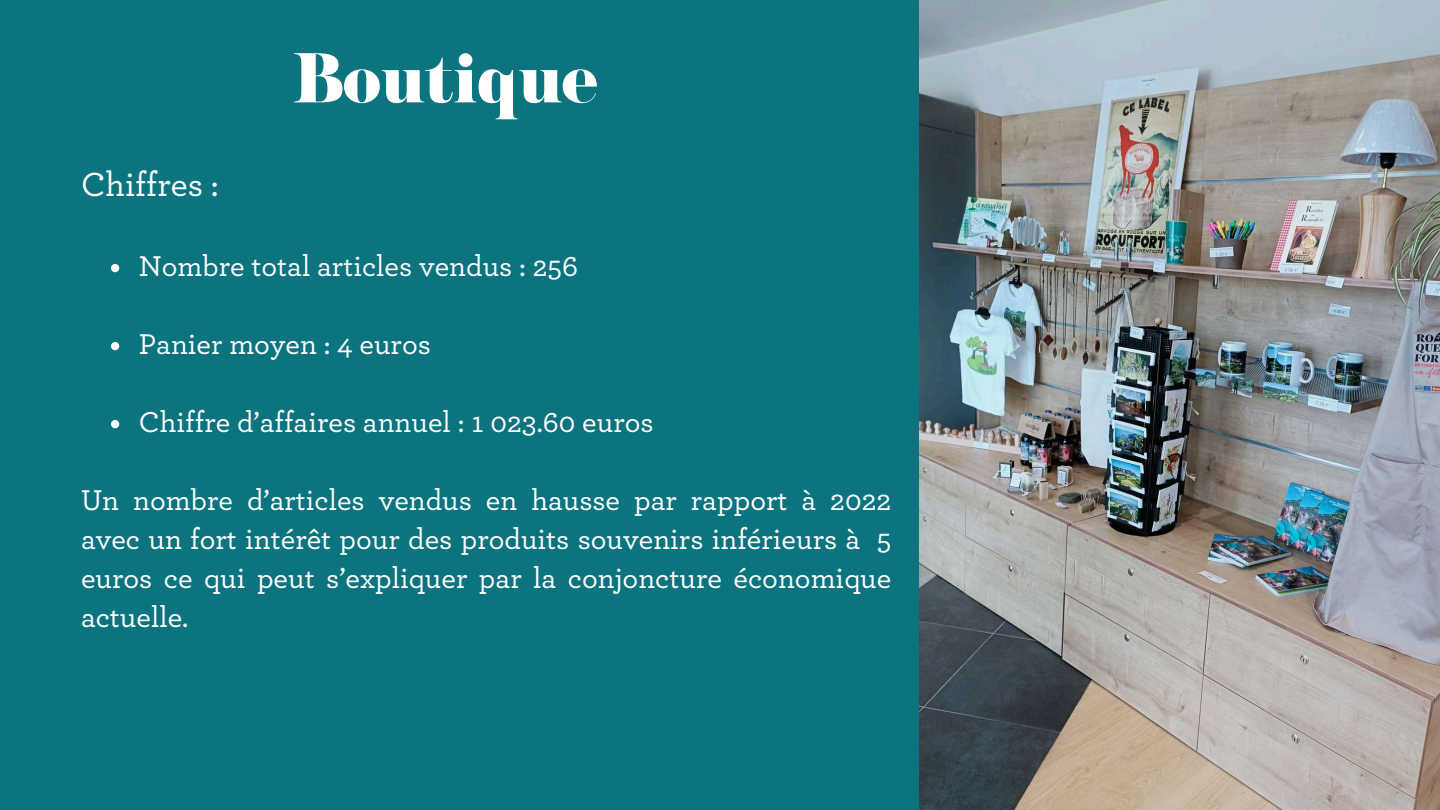
<style>
.page{position:relative;width:1440px;height:810px;background:#0b747f}
.page>*{position:absolute;margin:0;border:0;box-sizing:border-box;transform-origin:0 0}
.t1{font:70.2px "NT Josefine";color:#fff}
.t2{font:500 35px "Archer Pro";color:#fefdfd}
.t3{font:500 30px/39px "Archer Pro";color:#fff;text-align:justify}
.t4{font:500 30px "Archer Pro";color:#fefdfd}
.s1{color:#fefdfd}
</style>
<div class="page">
<svg style="left:111px;top:264px;width:8px;height:8px"></svg>
<svg style="left:111px;top:342px;width:8px;height:8px"></svg>
<svg style="left:111px;top:420px;width:8px;height:8px"></svg>
<img style="left:919px;top:0;width:521px;height:810px">
<p class="t2" style="left:81px;top:168px;width:139px">Chiffres :</p>
<h1 class="t1" style="left:292px;top:35px;width:307px">Boutique</h1>
<p class="t4" style="left:139px;top:252px;width:441px">Nombre total articles vendus : 256</p>
<p class="t3" style="left:139px;top:325px;width:294px"><span class="s1">P</span>anier moyen : 4 euros</p>
<p class="t3" style="left:139px;top:403px;width:516px">Chiffre d’affaires annuel : 1 023.60 euros</p>
<p class="t3" style="left:81px;top:481px;width:812px">Un nombre d’articles vendus en hausse par rapport à 2022 avec un fort intérêt pour des produits souvenirs inférieurs à 5 euros ce qui peut s’expliquer par la conjoncture économique actuelle.</p>
</div>
